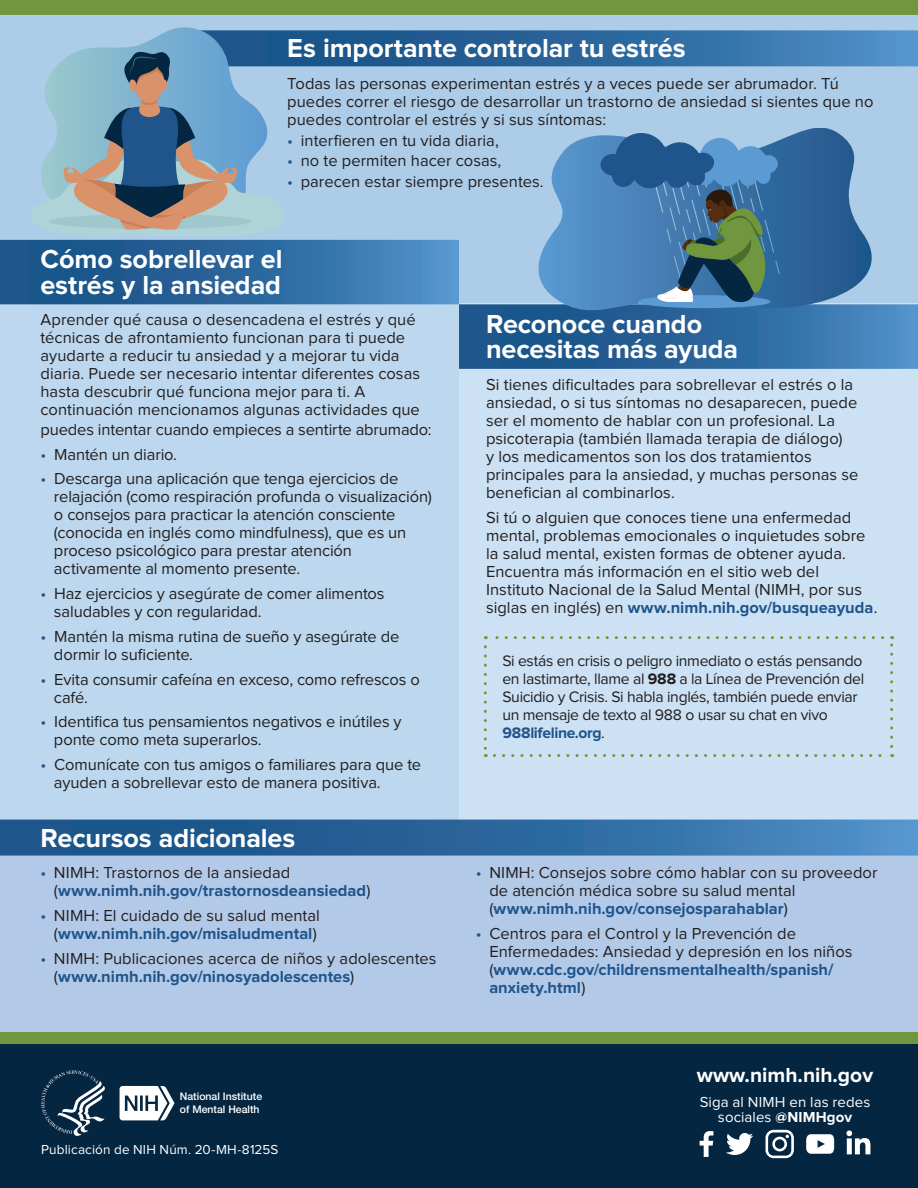
<style>
.page{position:relative;width:918px;height:1188px;background:#fff}
.page>*{position:absolute;margin:0;border:0;box-sizing:border-box;transform-origin:0 0}
.t1{font:700 27px/25.5px "Proxima Nova";letter-spacing:-.005em;color:#fff}
.t2{font:700 21px "Proxima Nova";color:#fff}
.t3{font:16.5px/18px "Proxima Nova";color:#231f20}
.t4{font:700 16.5px/18px "Proxima Nova";color:#1f558b}
.t5{font:15.75px/18px "Proxima Nova";letter-spacing:-.02em;color:#231f20}
.t6{font:15px/15px "Proxima Nova";letter-spacing:.005em;color:#fff;text-align:center}
.t7{font:13.5px "Proxima Nova";letter-spacing:.01em;color:#fff}
.s1{color:#1f558b}
.s2{font-weight:400}
.s3{font-weight:400;color:#231f20}
.s4{font-weight:700;color:#1f558b}
.s5{font-weight:700}
</style>
<div class="page">
<div style="left:0;top:234px;width:459px;height:619px;background:#bdd8ee"></div>
<div style="left:459px;top:234px;width:459px;height:623px;background:#cce1f3"></div>
<div style="left:0;top:825px;width:918px;height:220px;background:#b2c9e8"></div>
<div style="left:0;top:6px;width:918px;height:297px;background:#adcce8"></div>
<div style="left:0;top:0;width:918px;height:14px;background:#70963e"></div>
<div style="left:0;top:820px;width:918px;height:36px;background:linear-gradient(to right,#11497e,#4a8ac2)"></div>
<svg style="left:484px;top:647px;width:3px;height:110px"></svg>
<svg style="left:494px;top:754px;width:399px;height:3px"></svg>
<svg style="left:890px;top:636px;width:3px;height:111px"></svg>
<svg style="left:485px;top:636px;width:398px;height:3px"></svg>
<div style="left:200px;top:30px;width:718px;height:36px;background:linear-gradient(to right,#0b4478,#4c8bc4)"></div>
<div style="left:0;top:1036px;width:918px;height:152px;background:#052641"></div>
<svg style="left:41px;top:1070px;width:64px;height:66px"></svg>
<svg style="left:120px;top:1086px;width:55px;height:34px"></svg>
<div style="left:0;top:1032px;width:918px;height:12px;background:#70963e"></div>
<div style="left:0;top:240px;width:459px;height:64px;background:linear-gradient(to right,#11497e,#4c8cc4)"></div>
<div style="left:459px;top:304px;width:459px;height:65px;background:linear-gradient(to right,#114a7e,#4887bf)"></div>
<svg style="left:726px;top:1133px;width:27px;height:22px"></svg>
<svg style="left:806px;top:1134px;width:28px;height:20px"></svg>
<svg style="left:766px;top:1130px;width:28px;height:28px"></svg>
<svg style="left:700px;top:1131px;width:13px;height:26px"></svg>
<svg style="left:846px;top:1130px;width:24px;height:24px"></svg>
<svg style="left:526px;top:128px;width:374px;height:192px"></svg>
<div style="left:638px;top:295px;width:133px;height:13px;background:#5c9ad3;border-radius:50%"></div>
<svg style="left:600px;top:132px;width:180px;height:170px;background:#497a9c"></svg>
<svg style="left:77px;top:27px;width:192px;height:25px"></svg>
<svg style="left:31px;top:52px;width:256px;height:184px"></svg>
<h2 class="t1" style="left:287px;top:37px;width:400px">Es importante controlar tu estrés</h2>
<p class="t3" style="left:287px;top:75px;width:588px">Todas las personas experimentan estrés y a veces puede ser abrumador. Tú puedes correr el riesgo de desarrollar un trastorno de ansiedad si sientes que no puedes controlar el estrés y si sus síntomas:</p>
<p class="t3" style="left:287px;top:132px;width:213px"><span class="s1">•</span> interfieren en tu vida diaria,</p>
<p class="t3" style="left:287px;top:152px;width:216px"><span class="s1">•</span> no te permiten hacer cosas,</p>
<p class="t3" style="left:287px;top:173px;width:258px"><span class="s1">•</span> parecen estar siempre presentes.</p>
<h2 class="t1" style="left:40px;top:248px;width:244px">Cómo sobrellevar el estrés y la ansiedad</h2>
<p class="t3" style="left:40px;top:312px;width:381px">Aprender qué causa o desencadena el estrés y qué técnicas de afrontamiento funcionan para ti puede ayudarte a reducir tu ansiedad y a mejorar tu vida diaria. Puede ser necesario intentar diferentes cosas hasta descubrir qué funciona mejor para ti. A continuación mencionamos algunas actividades que</p>
<p class="t3" style="left:40px;top:421px;width:393px">puedes intentar cuando empieces a sentirte abrumado:</p>
<p class="t3" style="left:40px;top:446px;width:138px"><span class="s1">•</span> Mantén un diario.</p>
<p class="t3" style="left:54px;top:471px;width:379px;text-indent:-13px"><span class="s1">•</span> Descarga una aplicación que tenga ejercicios de relajación (como respiración profunda o visualización) o consejos para practicar la atención consciente (conocida en inglés como mindfulness), que es un proceso psicológico para prestar atención activamente al momento presente.</p>
<p class="t3" style="left:54px;top:585px;width:332px;text-indent:-13px"><span class="s1">•</span> Haz ejercicios y asegúrate de comer alimentos saludables y con regularidad.</p>
<p class="t3" style="left:54px;top:628px;width:347px;text-indent:-13px"><span class="s1">•</span> Mantén la misma rutina de sueño y asegúrate de dormir lo suficiente.</p>
<p class="t3" style="left:54px;top:671px;width:367px;text-indent:-13px"><span class="s1">•</span> Evita consumir cafeína en exceso, como refrescos o café.</p>
<p class="t3" style="left:54px;top:714px;width:349px;text-indent:-13px"><span class="s1">•</span> Identifica tus pensamientos negativos e inútiles y ponte como meta superarlos.</p>
<p class="t3" style="left:54px;top:756px;width:369px;text-indent:-13px"><span class="s1">•</span> Comunícate con tus amigos o familiares para que te ayuden a sobrellevar esto de manera positiva.</p>
<h2 class="t1" style="left:40px;top:826px;width:256px">Recursos adicionales</h2>
<p class="t4" style="left:54px;top:864px;width:318px;text-indent:-13px"><span class="s2">•</span> <span class="s3">NIMH: Trastornos de la ansiedad (</span>www.nimh.nih.gov/trastornosdeansiedad<span class="s3">)</span></p>
<p class="t3" style="left:40px;top:907px;width:281px;text-align:right"><span class="s1">•</span> NIMH: El cuidado de su salud mental (<span class="s4">www.nimh.nih.gov/misaludmental</span>)</p>
<p class="t3" style="left:54px;top:950px;width:384px;text-indent:-13px"><span class="s1">•</span> NIMH: Publicaciones acerca de niños y adolescentes (<span class="s4">www.nimh.nih.gov/ninosyadolescentes</span>)</p>
<p class="t7" style="left:41px;top:1143px;width:239px">Publicación de NIH Núm. 20-MH-8125S</p>
<h2 class="t1" style="left:486px;top:312px;width:254px">Reconoce cuando necesitas más ayuda</h2>
<p class="t3" style="left:486px;top:376px;width:374px">Si tienes dificultades para sobrellevar el estrés o la ansiedad, o si tus síntomas no desaparecen, puede ser el momento de hablar con un profesional. La psicoterapia (también llamada terapia de diálogo)<br>y los medicamentos son los dos tratamientos principales para la ansiedad, y muchas personas se benefician al combinarlos.</p>
<p class="t3" style="left:486px;top:509px;width:393px">Si tú o alguien que conoces tiene una enfermedad mental, problemas emocionales o inquietudes sobre la salud mental, existen formas de obtener ayuda.<br>Encuentra más información en el sitio web del Instituto Nacional de la Salud Mental (NIMH, por sus siglas en inglés) en <span class="s4">www.nimh.nih.gov/busqueayuda</span>.</p>
<p class="t5" style="left:502px;top:652px;width:363px">Si estás en crisis o peligro inmediato o estás pensando en lastimarte, llame al <span class="s5">988</span> a la Línea de Prevención del Suicidio y Crisis. Si habla inglés, también puede enviar un mensaje de texto al 988 o usar su chat en vivo <span class="s4">988lifeline.org</span>.</p>
<p class="t3" style="left:489px;top:864px;width:390px;text-indent:-13px"><span class="s1">•</span> NIMH: Consejos sobre cómo hablar con su proveedor de atención médica sobre su salud mental (<span class="s4">www.nimh.nih.gov/consejosparahablar</span>)</p>
<p class="t3" style="left:489px;top:925px;width:365px;text-indent:-13px"><span class="s1">•</span> Centros para el Control y la Prevención de Enfermedades: Ansiedad y depresión en los niños (<span class="s4">www.cdc.gov/childrensmentalhealth/spanish/ anxiety.html</span>)</p>
<p class="t2" style="left:697px;top:1066px;width:178px">www.nimh.nih.gov</p>
<p class="t6" style="left:700px;top:1095px;width:172px">Siga al NIMH en las redes sociales <span class="s5">@NIMHgov</span></p>
</div>
